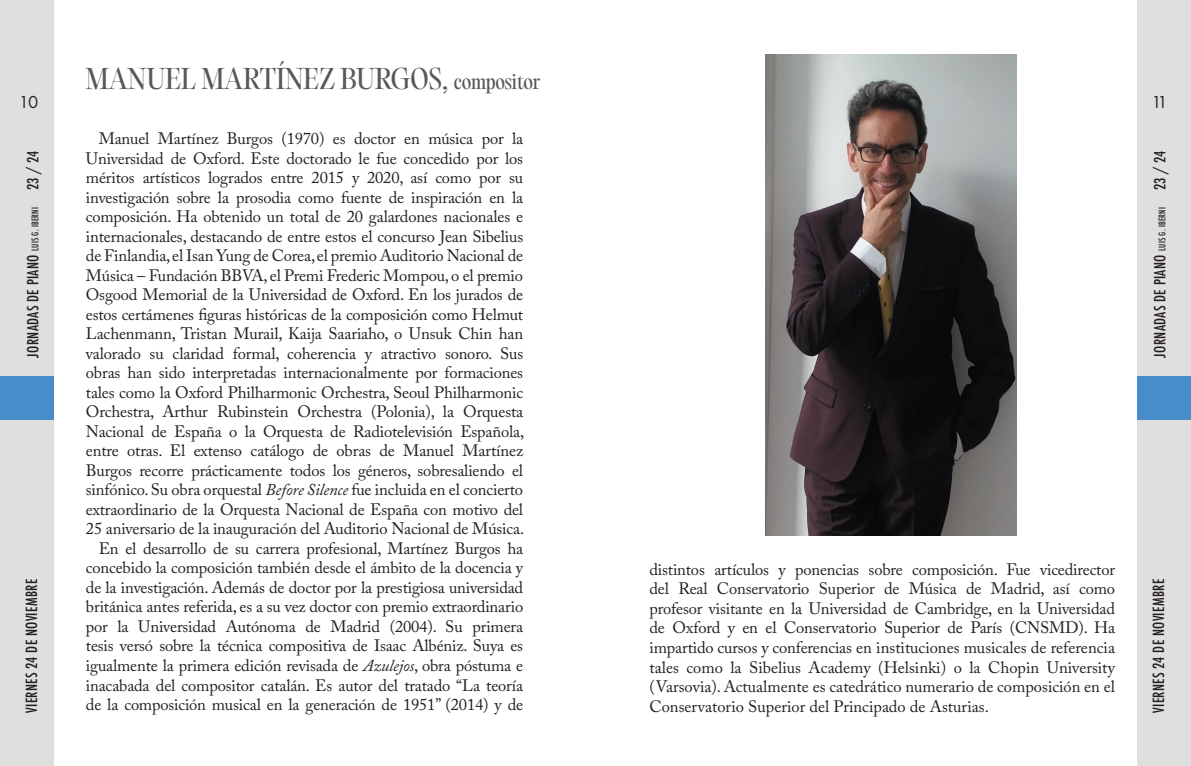
<style>
.page{position:relative;width:1191px;height:766px;background:#fff}
.page>*{position:absolute;margin:0;border:0;box-sizing:border-box;transform-origin:0 0}
.t1{font:26.25px "PP Editorial Old";color:#57585a}
.t2{font:18px "Futura PT";color:#231f20}
.t3{font:16.5px/19.5px "Adobe Caslon Pro";letter-spacing:-.01em;color:#231f20;text-align:justify}
.t4{font:500 condensed 15px "Futura";letter-spacing:.02em;color:#231f20}
.s1{font-size:9px}
.s2{font-size:27px}
.s3{font-size:19.5px}
.s4{font-style:italic}
</style>
<div class="page">
<div style="left:0;top:0;width:54px;height:765px;background:#e1dfde"></div>
<div style="left:0;top:376px;width:54px;height:44px;background:#488cca"></div>
<div style="left:1137px;top:0;width:54px;height:765px;background:#e1dfde"></div>
<div style="left:1137px;top:376px;width:54px;height:44px;background:#488cca"></div>
<img style="left:765px;top:54px;width:251px;height:481px">
<p class="t2" style="left:19px;top:92px;width:21px">10</p>
<p class="t4" style="left:23px;top:357px;width:208px;rotate:-90deg">JORNADAS DE PIANO <span class="s1">LUIS G. IBERNI</span> 23 / 24</p>
<p class="t4" style="left:22px;top:712px;width:135px;rotate:-90deg">VIERNES 24 DE NOVIEMBRE</p>
<p class="t1" style="left:86px;top:61px;width:456px">MANUEL MARTÍNEZ BURGOS<span class="s2">,</span> <span class="s3">compositor</span></p>
<p class="t3" style="left:86px;top:128px;width:440px;text-indent:13px">Manuel Martínez Burgos (1970) es doctor en música por la Universidad de Oxford. Este doctorado le fue concedido por los méritos artísticos logrados entre 2015 y 2020, así como por su investigación sobre la prosodia como fuente de inspiración en la composición. Ha obtenido un total de 20 galardones nacionales e internacionales, destacando de entre estos el concurso Jean Sibelius de Finlandia, el Isan Yung de Corea, el premio Auditorio Nacional de Música – Fundación BBVA, el Premi Frederic Mompou, o el premio Osgood Memorial de la Universidad de Oxford. En los jurados de estos certámenes figuras históricas de la composición como Helmut Lachenmann, Tristan Murail, Kaija Saariaho, o Unsuk Chin han valorado su claridad formal, coherencia y atractivo sonoro. Sus obras han sido interpretadas internacionalmente por formaciones tales como la Oxford Philharmonic Orchestra, Seoul Philharmonic Orchestra, Arthur Rubinstein Orchestra (Polonia), la Orquesta Nacional de España o la Orquesta de Radiotelevisión Española, entre otras. El extenso catálogo de obras de Manuel Martínez Burgos recorre prácticamente todos los géneros, sobresaliendo el sinfónico. Su obra orquestal <span class="s4">Before Silence</span> fue incluida en el concierto extraordinario de la Orquesta Nacional de España con motivo del 25 aniversario de la inauguración del Auditorio Nacional de Música.</p>
<p class="t3" style="left:86px;top:538px;width:439px;text-indent:13px">En el desarrollo de su carrera profesional, Martínez Burgos ha concebido la composición también desde el ámbito de la docencia y de la investigación. Además de doctor por la prestigiosa universidad británica antes referida, es a su vez doctor con premio extraordinario por la Universidad Autónoma de Madrid (2004). Su primera tesis versó sobre la técnica compositiva de Isaac Albéniz. Suya es igualmente la primera edición revisada de <span class="s4">Azulejos</span>, obra póstuma e inacabada del compositor catalán. Es autor del tratado “La teoría de la composición musical en la generación de 1951” (2014) y de</p>
<p class="t2" style="left:1151px;top:92px;width:18px">11</p>
<p class="t4" style="left:1150px;top:357px;width:208px;rotate:-90deg">JORNADAS DE PIANO <span class="s1">LUIS G. IBERNI</span> 23 / 24</p>
<p class="t3" style="left:649px;top:559px;width:467px">distintos artículos y ponencias sobre composición. Fue vicedirector del Real Conservatorio Superior de Música de Madrid, así como profesor visitante en la Universidad de Cambridge, en la Universidad de Oxford y en el Conservatorio Superior de París (CNSMD). Ha impartido cursos y conferencias en instituciones musicales de referencia tales como la Sibelius Academy (Helsinki) o la Chopin University (Varsovia). Actualmente es catedrático numerario de composición en el Conservatorio Superior del Principado de Asturias.</p>
<p class="t4" style="left:1149px;top:712px;width:135px;rotate:-90deg">VIERNES 24 DE NOVIEMBRE</p>
</div>
